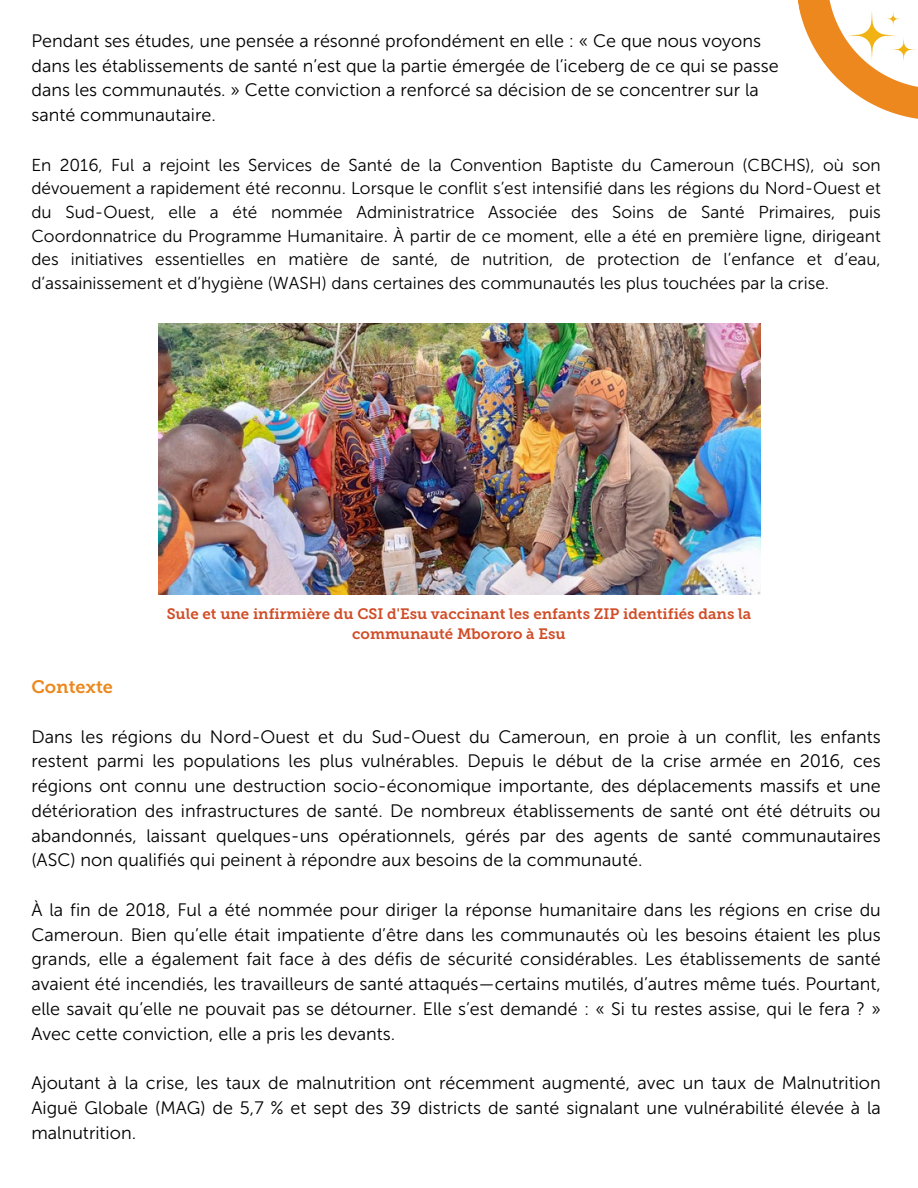
<style>
.page{position:relative;width:918px;height:1188px;background:#fff}
.page>*{position:absolute;margin:0;border:0;box-sizing:border-box;transform-origin:0 0}
.t1{font:18px/24.8px "Museo Sans 300";color:#000;text-align:justify}
.t2{font:18px "Museo Slab 700";color:#ec881d}
.t3{font:17.25px/23.7px "Museo Sans 300";color:#000;text-align:justify}
.t4{font:15px/20.2px "Museo Slab 700";color:#d04d27;text-align:center}
</style>
<div class="page">
<svg style="left:797px;top:0;width:121px;height:119px"></svg>
<img style="left:158px;top:323px;width:602px;height:271px">
<p class="t1" style="left:31px;top:28px;width:749px;text-align:left">Pendant ses études, une pensée a résonné profondément en elle : « Ce que nous voyons dans les établissements de santé n’est que la partie émergée de l’iceberg de ce qui se passe dans les communautés. » Cette conviction a renforcé sa décision de se concentrer sur la santé communautaire.</p>
<p class="t3" style="left:31px;top:153px;width:851px">En 2016, Ful a rejoint les Services de Santé de la Convention Baptiste du Cameroun (CBCHS), où son dévouement a rapidement été reconnu. Lorsque le conflit s’est intensifié dans les régions du Nord-Ouest et du Sud-Ouest, elle a été nommée Administratrice Associée des Soins de Santé Primaires, puis Coordonnatrice du Programme Humanitaire. À partir de ce moment, elle a été en première ligne, dirigeant des initiatives essentielles en matière de santé, de nutrition, de protection de l’enfance et d’eau, d’assainissement et d’hygiène (WASH) dans certaines des communautés les plus touchées par la crise.</p>
<h1 class="t4" style="left:167px;top:605px;width:586px">Sule et une infirmière du CSI d'Esu vaccinant les enfants ZIP identifiés dans la communauté Mbororo à Esu</h1>
<h1 class="t2" style="left:31px;top:680px;width:83px">Contexte</h1>
<p class="t1" style="left:31px;top:724px;width:851px">Dans les régions du Nord-Ouest et du Sud-Ouest du Cameroun, en proie à un conflit, les enfants restent parmi les populations les plus vulnérables. Depuis le début de la crise armée en 2016, ces régions ont connu une destruction socio-économique importante, des déplacements massifs et une détérioration des infrastructures de santé. De nombreux établissements de santé ont été détruits ou abandonnés, laissant quelques-uns opérationnels, gérés par des agents de santé communautaires (ASC) non qualifiés qui peinent à répondre aux besoins de la communauté.</p>
<p class="t1" style="left:31px;top:897px;width:851px">À la fin de 2018, Ful a été nommée pour diriger la réponse humanitaire dans les régions en crise du Cameroun. Bien qu’elle était impatiente d’être dans les communautés où les besoins étaient les plus grands, elle a également fait face à des défis de sécurité considérables. Les établissements de santé avaient été incendiés, les travailleurs de santé attaqués—certains mutilés, d’autres même tués. Pourtant, elle savait qu’elle ne pouvait pas se détourner. Elle s’est demandé : « Si tu restes assise, qui le fera ? » Avec cette conviction, elle a pris les devants.</p>
<h1 class="t1" style="left:31px;top:1071px;width:851px">Ajoutant à la crise, les taux de malnutrition ont récemment augmenté, avec un taux de Malnutrition Aiguë Globale (MAG) de 5,7 % et sept des 39 districts de santé signalant une vulnérabilité élevée à la malnutrition.</h1>
</div>
